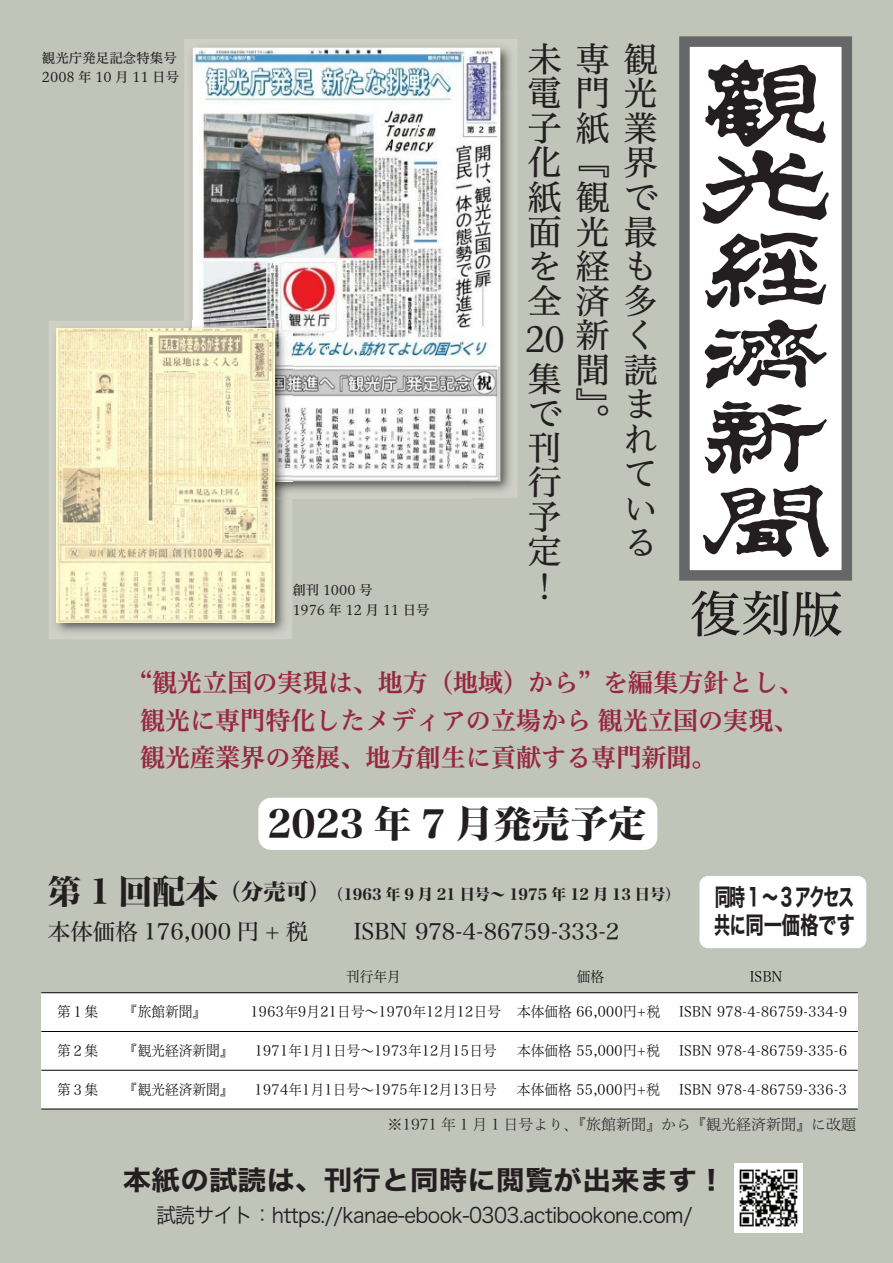
<style>
.page{position:relative;width:893px;height:1263px;background:#c1c4b9}
.page>*{position:absolute;margin:0;border:0;box-sizing:border-box;transform-origin:0 0}
.t1{font:50.85px "Hiragino UD Serif Std N W4";color:#231f20}
.t2{font:37.65px "Hira Min Std W8";color:#231f20}
.t3{font:34.5px/34.5px "Hiragino UD Serif Std N W4";color:#231f20}
.t4{font:26.7px "Hira Kaku Std W7";letter-spacing:.01em;color:#231f20;scale:1.06 1}
.t5{font:25.5px/37.3px "Hiragino UD Serif Std W6";color:#96273f}
.t6{font:24px/28.5px "Hira Kaku Std W7";letter-spacing:-.015em;color:#231f20;scale:.67 1}
.t7{font:22.5px "Hira Min Std W4";color:#231f20}
.t8{font:20.85px "Hira Kaku Std W3";letter-spacing:-.025em;color:#231f20;scale:.95 1}
.t9{font:15.15px "Hira Min Std W8";color:#231f20}
.t10{font:15px "Hira Min Std W2";color:#231f20}
.t11{font:14.4px "Hira Min Std W2";letter-spacing:.04em;color:#030303;scale:.95 1}
.t12{font:13.5px/19.5px "Hiragino UD Serif Std N W4";color:#231f20}
.s1{font-size:33.15px}
.s2{font-size:22.5px}
</style>
<div class="page">
<div style="left:685px;top:42px;width:158px;height:533px;background:#fff"></div>
<svg style="left:702px;top:60px;width:127px;height:164px"></svg>
<svg style="left:705px;top:401px;width:122px;height:73px"></svg>
<svg style="left:704px;top:319px;width:123px;height:69px"></svg>
<svg style="left:705px;top:233px;width:121px;height:75px"></svg>
<svg style="left:703px;top:485px;width:126px;height:73px"></svg>
<div style="left:679px;top:36px;width:173px;height:545px;border:10px solid #67676a"></div>
<img style="left:184px;top:39px;width:333px;height:50px">
<img style="left:184px;top:89px;width:9px;height:232px">
<img style="left:470px;top:89px;width:47px;height:409px">
<img style="left:292px;top:481px;width:178px;height:17px">
<img style="left:193px;top:48px;width:307px;height:433px">
<div style="left:699px;top:876px;width:167px;height:72px;background:#fff;border-radius:9px"></div>
<img style="left:734px;top:1164px;width:69px;height:68px">
<img style="left:49px;top:321px;width:243px;height:318px">
<img style="left:193px;top:321px;width:99px;height:160px">
<img style="left:57px;top:329px;width:218px;height:293px">
<div style="left:258px;top:798px;width:399px;height:52px;background:#fff;border-radius:13px"></div>
<div style="left:41px;top:993px;width:816px;height:115px;background:#fff"></div>
<hr style="left:42px;top:992px;width:815px;height:1px;background:#030303">
<hr style="left:42px;top:1108px;width:815px;height:1px;background:#030303">
<hr style="left:42px;top:1031px;width:815px;height:1px;background:#030303">
<hr style="left:42px;top:1070px;width:815px;height:1px;background:#030303">
<p class="t12" style="left:42px;top:47px;width:139px">観光庁発足記念特集号<br>2008 年 10 月 11 日号</p>
<p class="t12" style="left:292px;top:579px;width:139px">創刊 1000 号<br>1976 年 12 月 11 日号</p>
<h3 class="t3" style="left:528px;top:40px;width:131px">未専観電門<br>子紙業化『界紙観で面光最を<br>全済多　新く</h3>
<h3 class="t3" style="left:624px;top:74px;width:35px">光</h3>
<h3 class="t3" style="left:576px;top:247px;width:78px">経も</h3>
<h3 class="t3" style="left:525px;top:320px;width:42px">20</h3>
<h3 class="t3" style="left:576px;top:350px;width:83px">聞読』</h3>
<h3 class="t3" style="left:576px;top:402px;width:34px">。</h3>
<h3 class="t3" style="left:528px;top:359px;width:35px;text-align:justify">集で刊行予定！</h3>
<h3 class="t3" style="left:624px;top:385px;width:35px">まれている</h3>
<h1 class="t1" style="left:690px;top:575px;width:154px">復刻版</h1>
<h3 class="t5" style="left:140px;top:663px;width:665px">“観光立国の実現は、地方（地域）から” を編集方針とし、観光に専門特化したメディアの立場から 観光立国の実現、観光産業界の発展、地方創生に貢献する専門新聞。</h3>
<h2 class="t2" style="left:267px;top:797px;width:419px">2023 年 7 月発売予定　</h2>
<p class="t9" style="left:48px;top:883px;width:634px"><span class="s1">第 1 回配本</span><span class="s2">（分売可）</span>（1963 年 9 月 21 日号～ 1975 年 12 月 13 日号）</p>
<h3 class="t7" style="left:48px;top:915px;width:573px">本体価格 176,000 円 + 税　　ISBN 978-4-86759-333-2</h3>
<h3 class="t6" style="left:714px;top:884px;width:212px">同時 1～ 3アクセス共に同一価格です</h3>
<p class="t11" style="left:346px;top:966px;width:59px">刊行年月</p>
<p class="t11" style="left:577px;top:966px;width:30px">価格</p>
<p class="t11" style="left:750px;top:966px;width:36px">ISBN</p>
<p class="t11" style="left:57px;top:1002px;width:45px">第１集</p>
<p class="t11" style="left:124px;top:1002px;width:89px">『旅館新聞』</p>
<p class="t11" style="left:250px;top:1002px;width:433px">1963年9月21日号～1970年12月12日号 本体価格 66,000円+税</p>
<p class="t11" style="left:679px;top:1002px;width:178px">ISBN 978-4-86759-334-9</p>
<p class="t11" style="left:57px;top:1040px;width:45px">第２集</p>
<p class="t11" style="left:124px;top:1040px;width:117px">『観光経済新聞』</p>
<p class="t11" style="left:255px;top:1040px;width:256px">1971年1月1日号～1973年12月15日号</p>
<p class="t11" style="left:517px;top:1040px;width:152px">本体価格 55,000円+税</p>
<p class="t11" style="left:679px;top:1040px;width:178px">ISBN 978-4-86759-335-6</p>
<p class="t11" style="left:57px;top:1079px;width:45px">第３集</p>
<p class="t11" style="left:124px;top:1079px;width:117px">『観光経済新聞』</p>
<p class="t11" style="left:255px;top:1079px;width:256px">1974年1月1日号～1975年12月13日号</p>
<p class="t11" style="left:517px;top:1079px;width:152px">本体価格 55,000円+税</p>
<p class="t11" style="left:679px;top:1079px;width:178px">ISBN 978-4-86759-336-3</p>
<p class="t10" style="left:387px;top:1113px;width:470px">※1971 年 1 月 1 日号より、『旅館新聞』から『観光経済新聞』に改題</p>
<h3 class="t4" style="left:123px;top:1159px;width:570px">本紙の試読は、刊行と同時に閲覧が出来ます！</h3>
<h3 class="t8" style="left:156px;top:1200px;width:566px">試読サイト：https://kanae-ebook-0303.actibookone.com/</h3>
</div>
